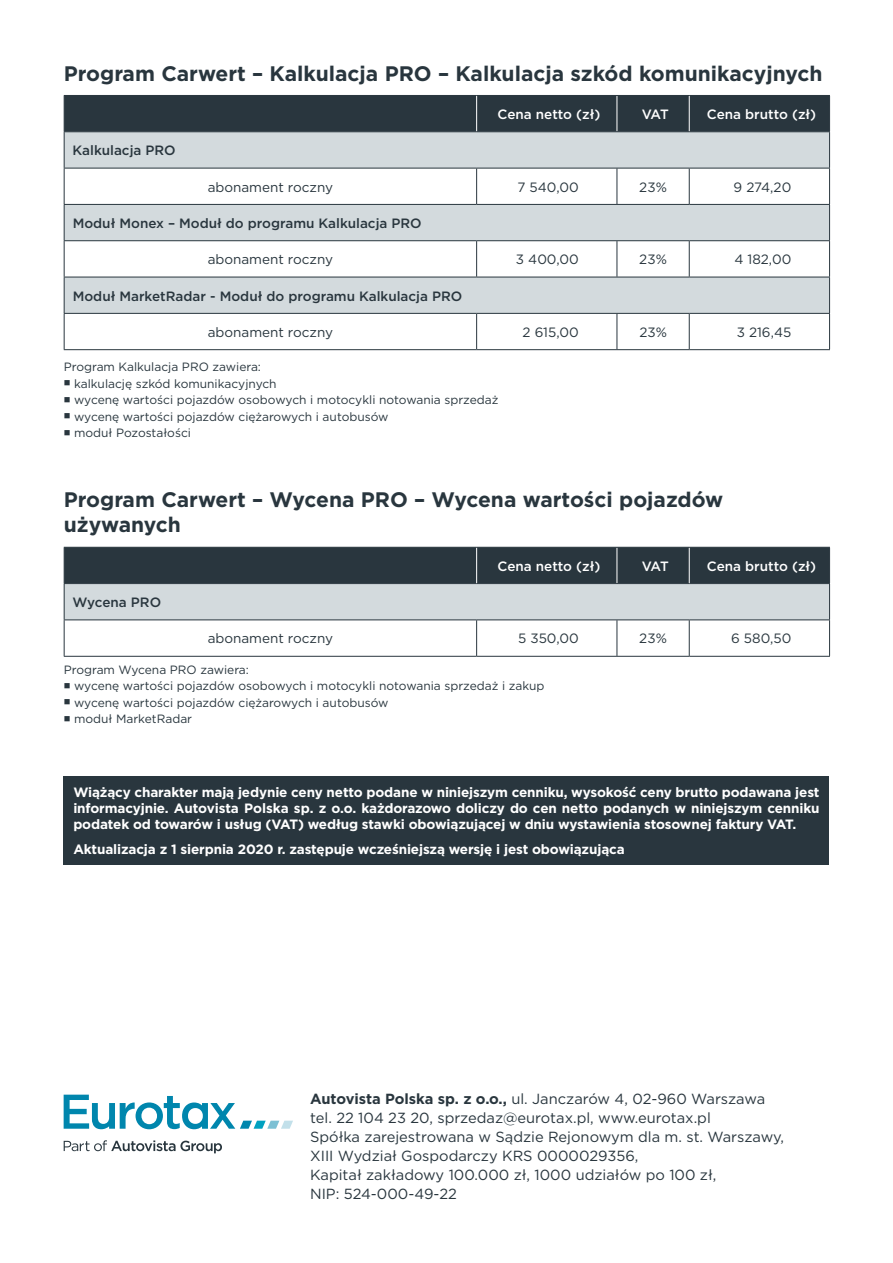
<style>
.page{position:relative;width:893px;height:1263px;background:#fff}
.page>*{position:absolute;margin:0;border:0;box-sizing:border-box;transform-origin:0 0}
.t1{font:700 21px/25.2px "Gotham";color:#29363e}
.t2{font:14.7px/19px "Gotham";color:#29363e}
.t3{font:700 13.5px/16.2px "Gotham";letter-spacing:-.01em;color:#fff;text-align:justify}
.t4{font:13.5px "Gotham";color:#29363e}
.t5{font:500 13.5px "Gotham";color:#29363e}
.t6{font:500 13.5px "Gotham";color:#fff}
.t7{font:12px "Gotham";color:#29363e}
.s1{font-weight:700}
</style>
<div class="page">
<svg style="left:64px;top:1140px;width:158px;height:13px"></svg>
<svg style="left:64px;top:1095px;width:229px;height:34px"></svg>
<div style="left:65px;top:96px;width:764px;height:35px;background:#29363e"></div>
<svg style="left:65px;top:132px;width:764px;height:181px;fill:#d3dadd"></svg>
<hr style="left:476px;top:96px;width:1px;height:35px;background:#fff">
<hr style="left:617px;top:96px;width:1px;height:35px;background:#fff">
<hr style="left:689px;top:96px;width:1px;height:35px;background:#fff">
<hr style="left:64px;top:96px;width:1px;height:35px;background:#29363e">
<hr style="left:64px;top:95px;width:413px;height:1px;background:#29363e">
<hr style="left:477px;top:95px;width:140px;height:1px;background:#29363e">
<hr style="left:617px;top:95px;width:72px;height:1px;background:#29363e">
<hr style="left:689px;top:95px;width:141px;height:1px;background:#29363e">
<hr style="left:829px;top:96px;width:1px;height:35px;background:#29363e">
<hr style="left:64px;top:132px;width:1px;height:36px;background:#29363e">
<hr style="left:64px;top:131px;width:413px;height:1px;background:#29363e">
<hr style="left:477px;top:131px;width:140px;height:1px;background:#29363e">
<hr style="left:617px;top:131px;width:72px;height:1px;background:#29363e">
<hr style="left:689px;top:131px;width:141px;height:1px;background:#29363e">
<hr style="left:829px;top:132px;width:1px;height:36px;background:#29363e">
<hr style="left:64px;top:168px;width:1px;height:36px;background:#29363e">
<hr style="left:64px;top:168px;width:413px;height:1px;background:#29363e">
<hr style="left:477px;top:168px;width:140px;height:1px;background:#29363e">
<hr style="left:617px;top:168px;width:72px;height:1px;background:#29363e">
<hr style="left:689px;top:168px;width:141px;height:1px;background:#29363e">
<hr style="left:476px;top:168px;width:1px;height:36px;background:#29363e">
<hr style="left:617px;top:168px;width:1px;height:36px;background:#29363e">
<hr style="left:689px;top:168px;width:1px;height:36px;background:#29363e">
<hr style="left:829px;top:168px;width:1px;height:36px;background:#29363e">
<hr style="left:64px;top:205px;width:1px;height:35px;background:#29363e">
<hr style="left:64px;top:277px;width:1px;height:36px;background:#29363e">
<hr style="left:64px;top:204px;width:413px;height:1px;background:#29363e">
<hr style="left:64px;top:277px;width:413px;height:1px;background:#29363e">
<hr style="left:477px;top:204px;width:140px;height:1px;background:#29363e">
<hr style="left:617px;top:204px;width:72px;height:1px;background:#29363e">
<hr style="left:689px;top:204px;width:141px;height:1px;background:#29363e">
<hr style="left:477px;top:277px;width:140px;height:1px;background:#29363e">
<hr style="left:617px;top:277px;width:72px;height:1px;background:#29363e">
<hr style="left:689px;top:277px;width:141px;height:1px;background:#29363e">
<hr style="left:829px;top:205px;width:1px;height:35px;background:#29363e">
<hr style="left:829px;top:277px;width:1px;height:36px;background:#29363e">
<hr style="left:64px;top:241px;width:1px;height:36px;background:#29363e">
<hr style="left:64px;top:314px;width:1px;height:35px;background:#29363e">
<hr style="left:64px;top:240px;width:413px;height:1px;background:#29363e">
<hr style="left:477px;top:240px;width:140px;height:1px;background:#29363e">
<hr style="left:617px;top:240px;width:72px;height:1px;background:#29363e">
<hr style="left:689px;top:240px;width:141px;height:1px;background:#29363e">
<hr style="left:64px;top:313px;width:413px;height:1px;background:#29363e">
<hr style="left:477px;top:313px;width:140px;height:1px;background:#29363e">
<hr style="left:617px;top:313px;width:72px;height:1px;background:#29363e">
<hr style="left:689px;top:313px;width:141px;height:1px;background:#29363e">
<hr style="left:476px;top:241px;width:1px;height:36px;background:#29363e">
<hr style="left:617px;top:241px;width:1px;height:36px;background:#29363e">
<hr style="left:689px;top:241px;width:1px;height:36px;background:#29363e">
<hr style="left:829px;top:241px;width:1px;height:36px;background:#29363e">
<hr style="left:476px;top:314px;width:1px;height:35px;background:#29363e">
<hr style="left:617px;top:314px;width:1px;height:35px;background:#29363e">
<hr style="left:689px;top:314px;width:1px;height:35px;background:#29363e">
<hr style="left:829px;top:314px;width:1px;height:35px;background:#29363e">
<hr style="left:64px;top:349px;width:413px;height:1px;background:#29363e">
<hr style="left:477px;top:349px;width:140px;height:1px;background:#29363e">
<hr style="left:617px;top:349px;width:72px;height:1px;background:#29363e">
<hr style="left:689px;top:349px;width:141px;height:1px;background:#29363e">
<div style="left:64px;top:776px;width:765px;height:89px;background:#29363e"></div>
<div style="left:65px;top:548px;width:764px;height:35px;background:#29363e"></div>
<div style="left:64px;top:584px;width:766px;height:36px;background:#d3dadd"></div>
<hr style="left:476px;top:548px;width:1px;height:35px;background:#fff">
<hr style="left:617px;top:548px;width:1px;height:35px;background:#fff">
<hr style="left:689px;top:548px;width:1px;height:35px;background:#fff">
<hr style="left:64px;top:548px;width:1px;height:35px;background:#29363e">
<hr style="left:64px;top:547px;width:413px;height:1px;background:#29363e">
<hr style="left:477px;top:547px;width:140px;height:1px;background:#29363e">
<hr style="left:617px;top:547px;width:72px;height:1px;background:#29363e">
<hr style="left:689px;top:547px;width:141px;height:1px;background:#29363e">
<hr style="left:829px;top:548px;width:1px;height:35px;background:#29363e">
<hr style="left:64px;top:584px;width:1px;height:35px;background:#29363e">
<hr style="left:64px;top:583px;width:413px;height:1px;background:#29363e">
<hr style="left:477px;top:583px;width:140px;height:1px;background:#29363e">
<hr style="left:617px;top:583px;width:72px;height:1px;background:#29363e">
<hr style="left:689px;top:583px;width:141px;height:1px;background:#29363e">
<hr style="left:829px;top:584px;width:1px;height:35px;background:#29363e">
<hr style="left:64px;top:620px;width:1px;height:36px;background:#29363e">
<hr style="left:64px;top:619px;width:413px;height:1px;background:#29363e">
<hr style="left:477px;top:619px;width:140px;height:1px;background:#29363e">
<hr style="left:617px;top:619px;width:72px;height:1px;background:#29363e">
<hr style="left:689px;top:619px;width:141px;height:1px;background:#29363e">
<hr style="left:476px;top:620px;width:1px;height:36px;background:#29363e">
<hr style="left:617px;top:620px;width:1px;height:36px;background:#29363e">
<hr style="left:689px;top:620px;width:1px;height:36px;background:#29363e">
<hr style="left:829px;top:620px;width:1px;height:36px;background:#29363e">
<hr style="left:64px;top:656px;width:413px;height:1px;background:#29363e">
<hr style="left:477px;top:656px;width:140px;height:1px;background:#29363e">
<hr style="left:617px;top:656px;width:72px;height:1px;background:#29363e">
<hr style="left:689px;top:656px;width:141px;height:1px;background:#29363e">
<h1 class="t1" style="left:64px;top:60px;width:760px">Program Carwert – Kalkulacja PRO – Kalkulacja szkód komunikacyjnych</h1>
<p class="t6" style="left:497px;top:105px;width:104px">Cena netto (zł)</p>
<p class="t6" style="left:642px;top:105px;width:28px">VAT</p>
<p class="t6" style="left:707px;top:105px;width:111px">Cena brutto (zł)</p>
<p class="t5" style="left:73px;top:142px;width:105px">Kalkulacja PRO</p>
<p class="t4" style="left:208px;top:178px;width:127px">abonament roczny</p>
<p class="t4" style="left:518px;top:178px;width:63px">7 540,00</p>
<p class="t4" style="left:639px;top:178px;width:29px">23%</p>
<p class="t4" style="left:734px;top:178px;width:59px">9 274,20</p>
<p class="t5" style="left:73px;top:214px;width:351px">Moduł Monex – Moduł do programu Kalkulacja PRO</p>
<p class="t4" style="left:208px;top:251px;width:127px">abonament roczny</p>
<p class="t4" style="left:516px;top:251px;width:64px">3 400,00</p>
<p class="t4" style="left:639px;top:251px;width:29px">23%</p>
<p class="t4" style="left:734px;top:251px;width:58px">4 182,00</p>
<p class="t5" style="left:73px;top:287px;width:391px">Moduł MarketRadar - Moduł do programu Kalkulacja PRO</p>
<p class="t4" style="left:208px;top:323px;width:127px">abonament roczny</p>
<p class="t4" style="left:523px;top:323px;width:58px">2 615,00</p>
<p class="t4" style="left:639px;top:323px;width:29px">23%</p>
<p class="t4" style="left:737px;top:323px;width:56px">3 216,45</p>
<p class="t7" style="left:64px;top:359px;width:199px">Program Kalkulacja PRO zawiera:</p>
<p class="t7" style="left:64px;top:376px;width:214px">■ kalkulację szkód komunikacyjnych</p>
<p class="t7" style="left:64px;top:392px;width:436px">■ wycenę wartości pojazdów osobowych i motocykli notowania sprzedaż</p>
<p class="t7" style="left:64px;top:409px;width:326px">■ wycenę wartości pojazdów ciężarowych i autobusów</p>
<p class="t7" style="left:64px;top:425px;width:129px">■ moduł Pozostałości</p>
<h1 class="t1" style="left:64px;top:487px;width:661px">Program Carwert – Wycena PRO – Wycena wartości pojazdów używanych</h1>
<p class="t6" style="left:497px;top:557px;width:104px">Cena netto (zł)</p>
<p class="t6" style="left:642px;top:557px;width:28px">VAT</p>
<p class="t6" style="left:707px;top:557px;width:111px">Cena brutto (zł)</p>
<p class="t5" style="left:73px;top:593px;width:90px">Wycena PRO</p>
<p class="t4" style="left:208px;top:630px;width:127px">abonament roczny</p>
<p class="t4" style="left:518px;top:630px;width:62px">5 350,00</p>
<p class="t4" style="left:639px;top:630px;width:29px">23%</p>
<p class="t4" style="left:731px;top:630px;width:62px">6 580,50</p>
<p class="t7" style="left:64px;top:662px;width:187px">Program Wycena PRO zawiera:</p>
<p class="t7" style="left:64px;top:678px;width:482px">■ wycenę wartości pojazdów osobowych i motocykli notowania sprzedaż i zakup</p>
<p class="t7" style="left:64px;top:695px;width:326px">■ wycenę wartości pojazdów ciężarowych i autobusów</p>
<p class="t7" style="left:64px;top:711px;width:130px">■ moduł MarketRadar</p>
<p class="t3" style="left:73px;top:784px;width:748px">Wiążący charakter mają jedynie ceny netto podane w niniejszym cenniku, wysokość ceny brutto podawana jest informacyjnie. Autovista Polska sp. z o.o. każdorazowo doliczy do cen netto podanych w niniejszym cenniku podatek od towarów i usług (VAT) według stawki obowiązującej w dniu wystawienia stosownej faktury VAT.</p>
<p class="t3" style="left:73px;top:841px;width:553px">Aktualizacja z 1 sierpnia 2020 r. zastępuje wcześniejszą wersję i jest obowiązująca</p>
<p class="t2" style="left:310px;top:1089px;width:475px"><span class="s1">Autovista Polska sp. z o.o.,</span> ul. Janczarów 4, 02-960 Warszawa tel. 22 104 23 20, sprzedaz@eurotax.pl, www.eurotax.pl<br>Spółka zarejestrowana w Sądzie Rejonowym dla m. st. Warszawy, XIII Wydział Gospodarczy KRS 0000029356,<br>Kapitał zakładowy 100.000 zł, 1000 udziałów po 100 zł,<br>NIP: 524-000-49-22</p>
</div>
